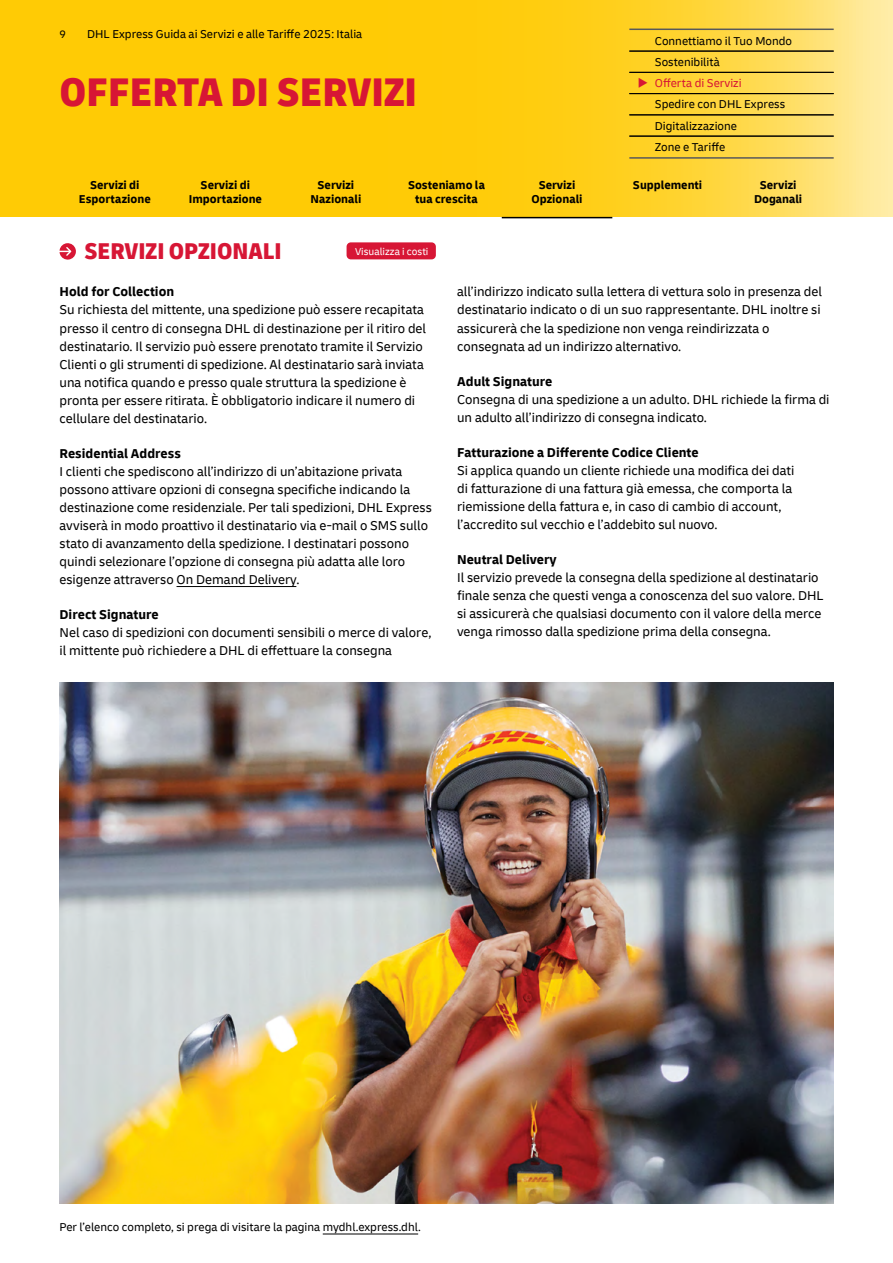
<style>
.page{position:relative;width:893px;height:1263px;background:#fff}
.page>*{position:absolute;margin:0;border:0;box-sizing:border-box;transform-origin:0 0}
.t1{font:900 condensed 42px "Delivery";color:#d71635}
.t2{font:900 condensed 24px "Delivery";color:#d71635}
.P_Copy_text{font:13.5px/18px "Delivery";color:#000}
.H4_Paragraph_header{font:700 13.5px "Delivery";color:#000}
.NOTE_Footer_text{font:12px/21.3px "Delivery";color:#000}
.t3{font:700 12px/13.5px "Delivery";color:#000;text-align:center}
.t4{font:11.25px "Delivery";color:#000}
.P_Copy_text-2{font:10.5px "Delivery";color:#fff}
.s1{color:#d71635}
</style>
<div class="page">
<svg style="left:0;top:0;width:893px;height:217px;background:#fecf20"></svg>
<hr style="left:629px;top:29px;width:205px;height:1px;background:#58595b">
<hr style="left:629px;top:51px;width:205px;height:1px;background:#000">
<hr style="left:629px;top:72px;width:205px;height:1px;background:#000">
<hr style="left:629px;top:93px;width:205px;height:1px;background:#000">
<hr style="left:629px;top:115px;width:205px;height:1px;background:#000">
<hr style="left:629px;top:136px;width:205px;height:1px;background:#000">
<hr style="left:629px;top:157px;width:205px;height:2px;background:#58595b">
<hr style="left:502px;top:217px;width:110px;height:1px;background:#000">
<hr style="left:177px;top:586px;width:119px;height:1px;background:#000">
<img style="left:60px;top:682px;width:773px;height:521px">
<hr style="left:323px;top:1234px;width:95px;height:1px;background:#000">
<svg style="left:60px;top:243px;width:16px;height:17px"></svg>
<div style="left:347px;top:242px;width:89px;height:17px;background:#d71635;border-radius:4px"></div>
<p class="t4" style="left:60px;top:28px;width:8px">9</p>
<p class="NOTE_Footer_text" style="left:87px;top:24px;width:277px">DHL Express Guida ai Servizi e alle Tariffe 2025: Italia</p>
<h1 class="t1" style="left:60px;top:65px;width:359px">OFFERTA DI SERVIZI</h1>
<p class="NOTE_Footer_text" style="left:655px;top:30px;width:139px">Connettiamo il Tuo Mondo<br>Sostenibilità</p>
<p class="NOTE_Footer_text" style="left:655px;top:72px;width:132px;text-indent:-17px"><span class="s1">◆ Offerta di Servizi<br></span>Spedire con DHL Express<br>Digitalizzazione<br>Zone e Tariffe</p>
<p class="t3" style="left:79px;top:178px;width:73px">Servizi di<br>Esportazione</p>
<p class="t3" style="left:189px;top:178px;width:75px">Servizi di<br>Importazione</p>
<p class="t3" style="left:310px;top:178px;width:52px">Servizi<br>Nazionali</p>
<p class="t3" style="left:408px;top:178px;width:78px">Sosteniamo la tua crescita</p>
<p class="t3" style="left:532px;top:178px;width:52px">Servizi<br>Opzionali</p>
<p class="t3" style="left:633px;top:178px;width:71px">Supplementi</p>
<p class="t3" style="left:754px;top:178px;width:50px">Servizi<br>Doganali</p>
<h2 class="t2" style="left:84px;top:236px;width:199px">SERVIZI OPZIONALI</h2>
<h4 class="H4_Paragraph_header" style="left:60px;top:283px;width:116px">Hold for Collection</h4>
<p class="P_Copy_text" style="left:60px;top:301px;width:368px">Su richiesta del mittente, una spedizione può essere recapitata presso il centro di consegna DHL di destinazione per il ritiro del destinatario. Il servizio può essere prenotato tramite il Servizio Clienti o gli strumenti di spedizione. Al destinatario sarà inviata una notifica quando e presso quale struttura la spedizione è pronta per essere ritirata. È obbligatorio indicare il numero di cellulare del destinatario.</p>
<h4 class="H4_Paragraph_header" style="left:60px;top:444px;width:123px">Residential Address</h4>
<p class="P_Copy_text" style="left:60px;top:462px;width:374px">I clienti che spediscono all’indirizzo di un’abitazione privata possono attivare opzioni di consegna specifiche indicando la destinazione come residenziale. Per tali spedizioni, DHL Express avviserà in modo proattivo il destinatario via e-mail o SMS sullo stato di avanzamento della spedizione. I destinatari possono quindi selezionare l’opzione di consegna più adatta alle loro esigenze attraverso On Demand Delivery.</p>
<h4 class="H4_Paragraph_header" style="left:60px;top:605px;width:101px">Direct Signature</h4>
<p class="P_Copy_text" style="left:60px;top:623px;width:373px">Nel caso di spedizioni con documenti sensibili o merce di valore, il mittente può richiedere a DHL di effettuare la consegna</p>
<p class="P_Copy_text-2" style="left:355px;top:245px;width:75px">Visualizza i costi</p>
<p class="P_Copy_text" style="left:457px;top:283px;width:366px">all’indirizzo indicato sulla lettera di vettura solo in presenza del destinatario indicato o di un suo rappresentante. DHL inoltre si assicurerà che la spedizione non venga reindirizzata o consegnata ad un indirizzo alternativo.</p>
<h4 class="H4_Paragraph_header" style="left:457px;top:372px;width:97px">Adult Signature</h4>
<p class="P_Copy_text" style="left:457px;top:390px;width:374px">Consegna di una spedizione a un adulto. DHL richiede la firma di un adulto all’indirizzo di consegna indicato.</p>
<h4 class="H4_Paragraph_header" style="left:457px;top:443px;width:243px">Fatturazione a Differente Codice Cliente</h4>
<p class="P_Copy_text" style="left:457px;top:461px;width:339px">Si applica quando un cliente richiede una modifica dei dati</p>
<p class="P_Copy_text" style="left:457px;top:479px;width:337px">di fatturazione di una fattura già emessa, che comporta la riemissione della fattura e, in caso di cambio di account, l’accredito sul vecchio e l’addebito sul nuovo.</p>
<h4 class="H4_Paragraph_header" style="left:457px;top:550px;width:101px">Neutral Delivery</h4>
<p class="P_Copy_text" style="left:457px;top:568px;width:368px">Il servizio prevede la consegna della spedizione al destinatario finale senza che questi venga a conoscenza del suo valore. DHL si assicurerà che qualsiasi documento con il valore della merce venga rimosso dalla spedizione prima della consegna.</p>
<p class="NOTE_Footer_text" style="left:60px;top:1216px;width:363px">Per l’elenco completo, si prega di visitare la pagina mydhl.express.dhl.</p>
</div>
